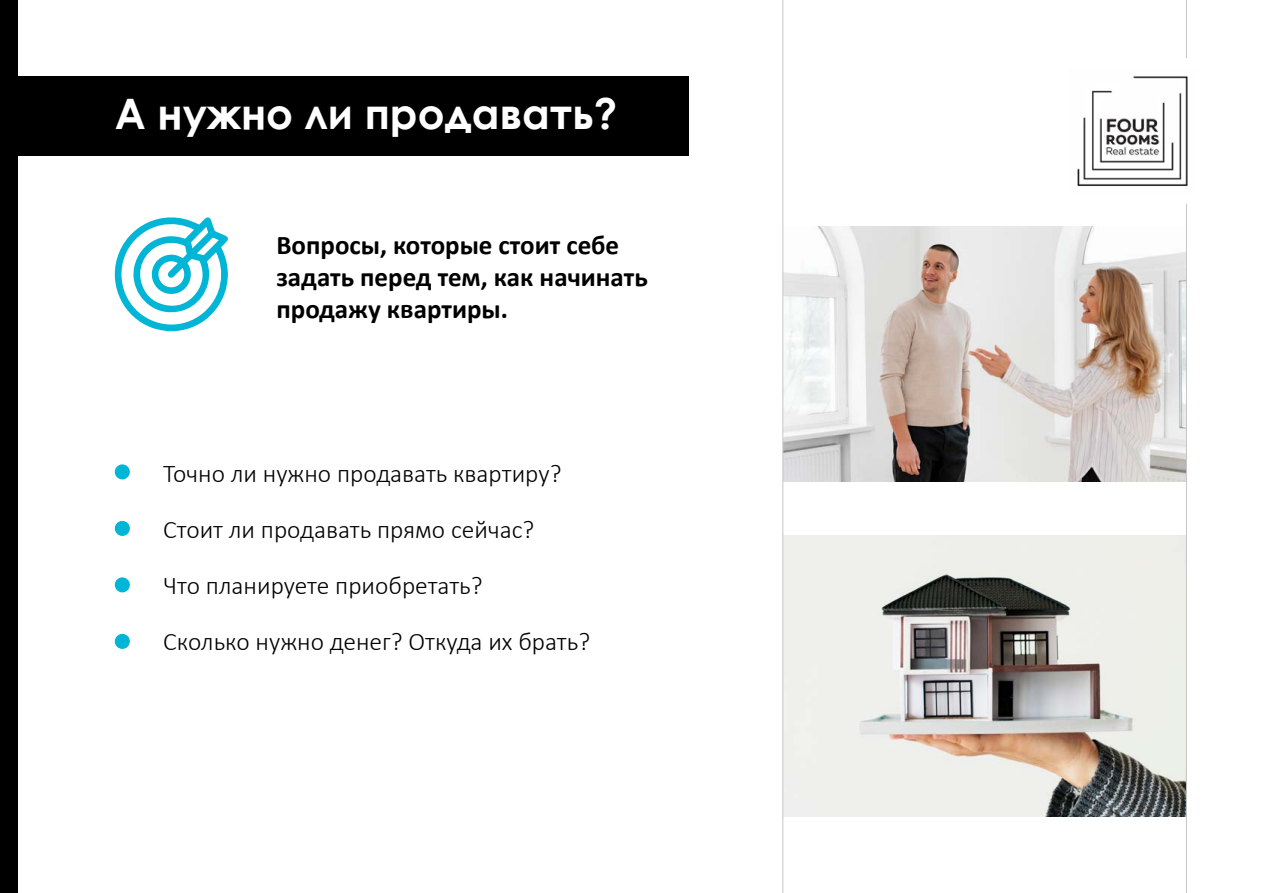
<style>
.page{position:relative;width:1263px;height:893px;background:#fff}
.page>*{position:absolute;margin:0;border:0;box-sizing:border-box;transform-origin:0 0}
.t1{font:700 42px "Century Gothic";color:#fff}
.t2{font:700 27px/32.4px "Calibri";color:#000}
.t3{font:300 25.5px/56.1px "Calibri";color:#000}
</style>
<div class="page">
<img style="left:783px;top:226px;width:403px;height:256px">
<img style="left:783px;top:536px;width:403px;height:280px">
<hr style="left:1186px;top:204px;width:1px;height:689px;background:#c6c6c6">
<hr style="left:1186px;top:0;width:1px;height:58px;background:#c6c6c6">
<img style="left:1077px;top:76px;width:111px;height:111px">
<div style="left:0;top:77px;width:689px;height:79px;background:#000"></div>
<hr style="left:782px;top:0;width:1px;height:893px;background:#c6c6c6">
<div style="left:115px;top:465px;width:14px;height:14px;background:#00b5d5;border-radius:50%"></div>
<div style="left:115px;top:464px;width:15px;height:15px;border:1px solid #00b5d5;border-radius:50%"></div>
<div style="left:115px;top:521px;width:14px;height:14px;background:#00b5d5;border-radius:50%"></div>
<div style="left:115px;top:521px;width:15px;height:15px;border:1px solid #00b5d5;border-radius:50%"></div>
<div style="left:115px;top:578px;width:14px;height:14px;background:#00b5d5;border-radius:50%"></div>
<div style="left:115px;top:577px;width:15px;height:15px;border:1px solid #00b5d5;border-radius:50%"></div>
<div style="left:115px;top:634px;width:14px;height:14px;background:#00b5d5;border-radius:50%"></div>
<div style="left:115px;top:634px;width:15px;height:15px;border:1px solid #00b5d5;border-radius:50%"></div>
<svg style="left:114px;top:217px;width:114px;height:114px"></svg>
<div style="left:0;top:0;width:17px;height:893px;background:#000"></div>
<h1 class="t1" style="left:115px;top:82px;width:504px">А нужно ли продавать?</h1>
<p class="t2" style="left:276px;top:228px;width:373px">Вопросы, которые стоит себе задать перед тем, как начинать продажу квартиры.</p>
<p class="t3" style="left:163px;top:445px;width:400px">Точно ли нужно продавать квартиру?<br>Стоит ли продавать прямо сейчас?</p>
<p class="t3" style="left:163px;top:557px;width:321px">Что планируете приобретать?</p>
<p class="t3" style="left:163px;top:613px;width:428px">Сколько нужно денег? Откуда их брать?</p>
</div>
